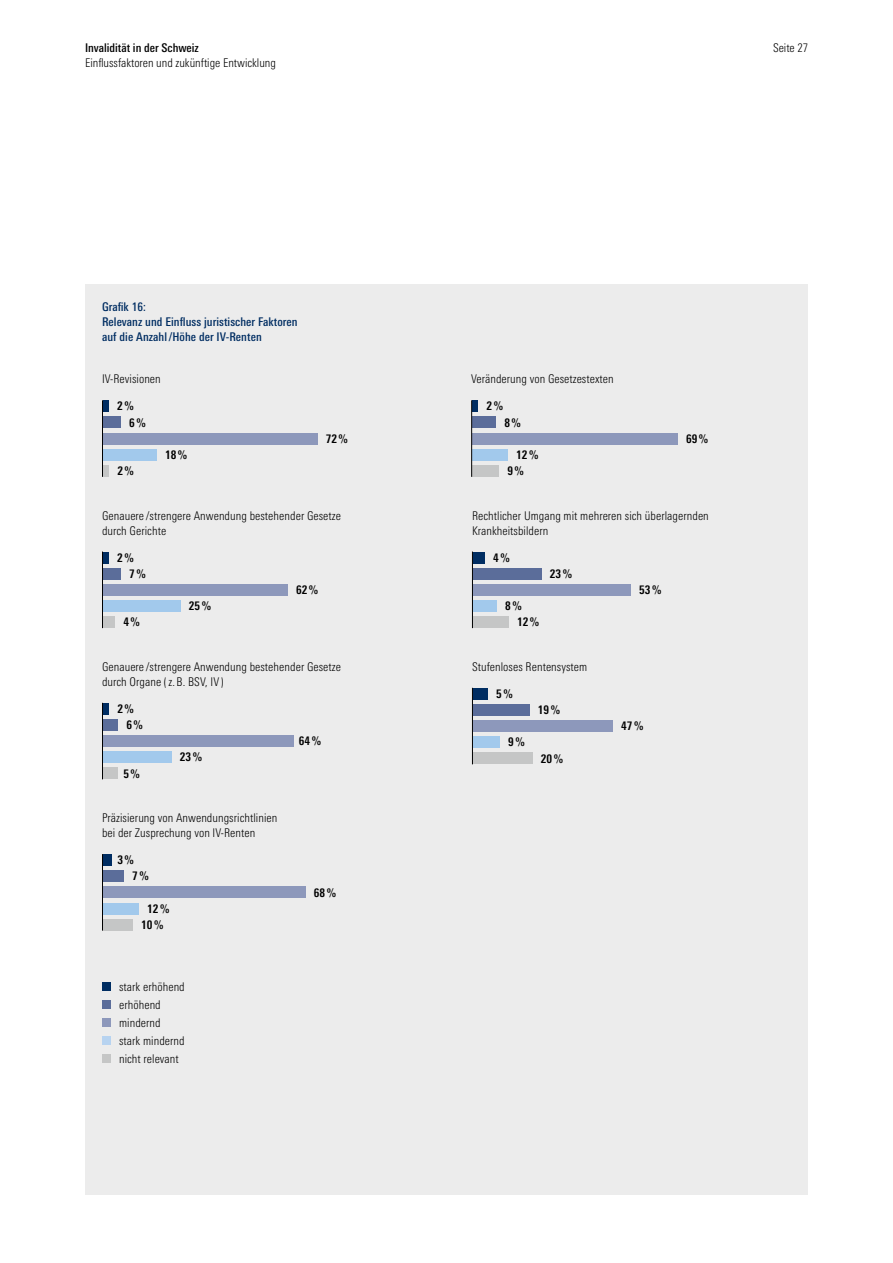
<style>
.page{position:relative;width:893px;height:1263px;background:#fff}
.page>*{position:absolute;margin:0;border:0;box-sizing:border-box;transform-origin:0 0}
.t1{font:300 condensed 12px/15px "Linotype Univers";letter-spacing:.005em;color:#000}
.t2{font:700 condensed 12px "Linotype Univers";color:#000}
.t3{font:500 condensed 12px/15px "Linotype Univers";letter-spacing:.005em;color:#002d62}
.t4{font:500 condensed 12px "Linotype Univers";color:#000}
</style>
<div class="page">
<div style="left:85px;top:285px;width:723px;height:910px;background:#ececec"></div>
<div style="left:102px;top:982px;width:9px;height:9px;background:#002d62"></div>
<div style="left:102px;top:1000px;width:9px;height:9px;background:#5b6d9a"></div>
<div style="left:102px;top:1018px;width:9px;height:9px;background:#8d98bb"></div>
<div style="left:102px;top:1036px;width:9px;height:9px;background:#b7d3f0"></div>
<div style="left:102px;top:1054px;width:9px;height:9px;background:#c5c6c6"></div>
<div style="left:103px;top:552px;width:6px;height:11px;background:#002d62"></div>
<div style="left:103px;top:400px;width:6px;height:12px;background:#002d62"></div>
<div style="left:473px;top:552px;width:12px;height:11px;background:#002d62"></div>
<div style="left:103px;top:854px;width:9px;height:12px;background:#002d62"></div>
<div style="left:103px;top:703px;width:6px;height:12px;background:#002d62"></div>
<div style="left:473px;top:688px;width:15px;height:12px;background:#002d62"></div>
<div style="left:472px;top:400px;width:6px;height:12px;background:#002d62"></div>
<div style="left:103px;top:568px;width:18px;height:12px;background:#5b6d9a"></div>
<div style="left:103px;top:416px;width:18px;height:12px;background:#5b6d9a"></div>
<div style="left:473px;top:568px;width:68px;height:12px;background:#5b6d9a"></div>
<div style="left:103px;top:870px;width:21px;height:12px;background:#5b6d9a"></div>
<div style="left:103px;top:719px;width:15px;height:12px;background:#5b6d9a"></div>
<div style="left:473px;top:704px;width:56px;height:12px;background:#5b6d9a"></div>
<div style="left:472px;top:416px;width:24px;height:12px;background:#5b6d9a"></div>
<div style="left:103px;top:600px;width:77px;height:12px;background:#a2c9ec"></div>
<div style="left:103px;top:449px;width:54px;height:12px;background:#a2c9ec"></div>
<div style="left:473px;top:600px;width:24px;height:12px;background:#a2c9ec"></div>
<div style="left:103px;top:902px;width:36px;height:12px;background:#a2c9ec"></div>
<div style="left:103px;top:751px;width:68px;height:12px;background:#a2c9ec"></div>
<div style="left:473px;top:736px;width:27px;height:12px;background:#a2c9ec"></div>
<div style="left:472px;top:449px;width:36px;height:12px;background:#a2c9ec"></div>
<div style="left:103px;top:616px;width:12px;height:12px;background:#c5c6c6"></div>
<div style="left:103px;top:465px;width:6px;height:12px;background:#c5c6c6"></div>
<div style="left:473px;top:616px;width:36px;height:12px;background:#c5c6c6"></div>
<div style="left:103px;top:919px;width:30px;height:12px;background:#c5c6c6"></div>
<div style="left:103px;top:767px;width:15px;height:12px;background:#c5c6c6"></div>
<div style="left:473px;top:752px;width:59px;height:12px;background:#c5c6c6"></div>
<div style="left:472px;top:465px;width:27px;height:12px;background:#c5c6c6"></div>
<div style="left:103px;top:584px;width:184px;height:12px;background:#8d98bb"></div>
<div style="left:103px;top:433px;width:214px;height:11px;background:#8d98bb"></div>
<div style="left:473px;top:584px;width:158px;height:12px;background:#8d98bb"></div>
<div style="left:103px;top:886px;width:202px;height:12px;background:#8d98bb"></div>
<div style="left:103px;top:735px;width:190px;height:12px;background:#8d98bb"></div>
<div style="left:473px;top:720px;width:140px;height:12px;background:#8d98bb"></div>
<div style="left:472px;top:433px;width:205px;height:11px;background:#8d98bb"></div>
<hr style="left:102px;top:552px;width:1px;height:76px;background:#000">
<hr style="left:102px;top:400px;width:1px;height:77px;background:#000">
<hr style="left:472px;top:551px;width:1px;height:77px;background:#000">
<hr style="left:102px;top:854px;width:1px;height:77px;background:#000">
<hr style="left:102px;top:703px;width:1px;height:76px;background:#000">
<hr style="left:472px;top:688px;width:1px;height:76px;background:#000">
<hr style="left:471px;top:400px;width:1px;height:77px;background:#000">
<p class="t4" style="left:85px;top:41px;width:115px">Invalidität in der Schweiz</p>
<p class="t1" style="left:773px;top:40px;width:36px">Seite 27</p>
<p class="t1" style="left:85px;top:55px;width:192px">Einflussfaktoren und zukünftige Entwicklung</p>
<p class="t3" style="left:102px;top:299px;width:197px">Grafik 16:<br>Relevanz und Einfluss juristischer Faktoren auf die Anzahl/Höhe der IV-Renten</p>
<p class="t1" style="left:102px;top:371px;width:60px">IV-Revisionen</p>
<p class="t1" style="left:471px;top:371px;width:144px">Veränderung von Gesetzestexten</p>
<p class="t2" style="left:117px;top:399px;width:18px">2%</p>
<p class="t2" style="left:487px;top:399px;width:18px">2%</p>
<p class="t2" style="left:129px;top:415px;width:18px">6%</p>
<p class="t2" style="left:504px;top:415px;width:18px">8%</p>
<p class="t2" style="left:326px;top:431px;width:24px">72%</p>
<p class="t2" style="left:686px;top:431px;width:24px">69%</p>
<p class="t2" style="left:165px;top:448px;width:24px">18%</p>
<p class="t2" style="left:516px;top:448px;width:24px">12%</p>
<p class="t2" style="left:117px;top:464px;width:18px">2%</p>
<p class="t2" style="left:507px;top:464px;width:18px">9%</p>
<p class="t1" style="left:102px;top:508px;width:240px">Genauere /strengere Anwendung bestehender Gesetze durch Gerichte</p>
<p class="t1" style="left:472px;top:508px;width:238px">Rechtlicher Umgang mit mehreren sich überlagernden<br>Krankheitsbildern</p>
<p class="t2" style="left:117px;top:550px;width:18px">2%</p>
<p class="t2" style="left:493px;top:550px;width:18px">4%</p>
<p class="t2" style="left:129px;top:566px;width:18px">7%</p>
<p class="t2" style="left:550px;top:566px;width:24px">23%</p>
<p class="t2" style="left:296px;top:583px;width:24px">62%</p>
<p class="t2" style="left:639px;top:583px;width:24px">53%</p>
<p class="t2" style="left:189px;top:599px;width:24px">25%</p>
<p class="t2" style="left:505px;top:599px;width:18px">8%</p>
<p class="t2" style="left:123px;top:615px;width:18px">4%</p>
<p class="t2" style="left:517px;top:615px;width:24px">12%</p>
<p class="t1" style="left:102px;top:659px;width:240px">Genauere /strengere Anwendung bestehender Gesetze durch Organe (z. B. BSV, IV )</p>
<p class="t1" style="left:472px;top:659px;width:117px">Stufenloses Rentensystem</p>
<p class="t2" style="left:496px;top:687px;width:18px">5%</p>
<p class="t2" style="left:117px;top:702px;width:18px">2%</p>
<p class="t2" style="left:126px;top:718px;width:18px">6%</p>
<p class="t2" style="left:123px;top:766px;width:18px">5%</p>
<p class="t2" style="left:180px;top:750px;width:24px">23%</p>
<p class="t1" style="left:102px;top:810px;width:177px">Präzisierung von Anwendungsrichtlinien bei der Zusprechung von IV-Renten</p>
<p class="t2" style="left:117px;top:853px;width:18px">3%</p>
<p class="t2" style="left:132px;top:869px;width:18px">7%</p>
<p class="t2" style="left:147px;top:901px;width:24px">12%</p>
<p class="t2" style="left:141px;top:917px;width:24px">10%</p>
<p class="t1" style="left:119px;top:978px;width:67px;line-height:18px">stark erhöhend erhöhend mindernd stark mindernd nicht relevant</p>
<p class="t2" style="left:299px;top:734px;width:24px">64%</p>
<p class="t2" style="left:314px;top:885px;width:24px">68%</p>
<p class="t2" style="left:508px;top:735px;width:18px">9%</p>
<p class="t2" style="left:538px;top:703px;width:24px">19%</p>
<p class="t2" style="left:541px;top:751px;width:24px">20%</p>
<p class="t2" style="left:621px;top:719px;width:24px">47%</p>
</div>
